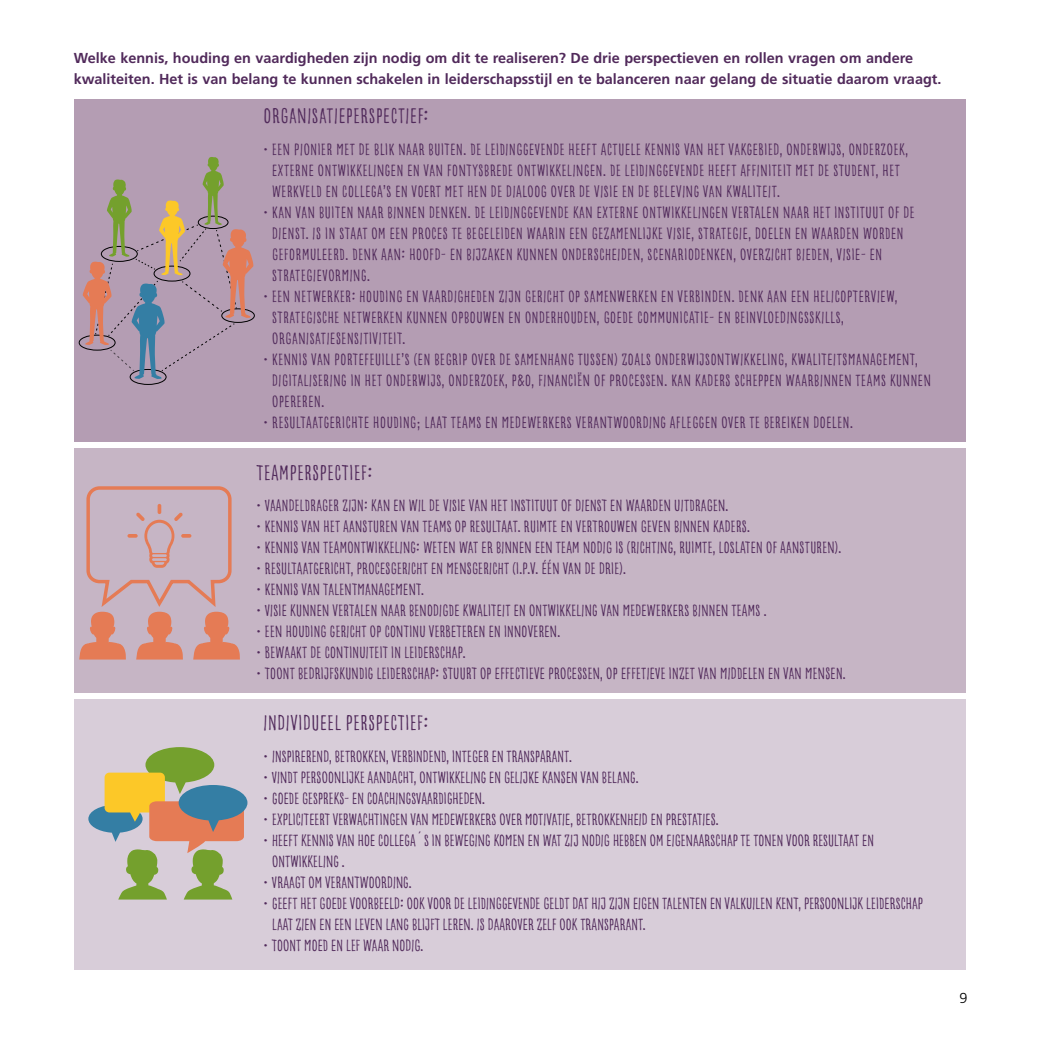
<style>
.page{position:relative;width:1042px;height:1042px;background:#fff}
.page>*{position:absolute;margin:0;border:0;box-sizing:border-box;transform-origin:0 0}
.t1{font:22.75px "Goodlife Sans Condensed";color:#512a5b}
.t2{font:17.5px/21px "Goodlife Sans Condensed";letter-spacing:-.02em;color:#512a5b}
.t3{font:17.5px/21px "Goodlife Sans Condensed";color:#512a5b}
.t4{font:700 14.35px/21px "Fontys Frutiger";color:#512a5b}
.t5{font:300 14.35px "Fontys Frutiger";color:#000}
</style>
<div class="page">
<div style="left:74px;top:99px;width:891px;height:343px;background:#b49db3"></div>
<div style="left:74px;top:448px;width:891px;height:245px;background:#c6b5c5"></div>
<div style="left:74px;top:699px;width:891px;height:270px;background:#d8cdd9"></div>
<svg style="left:79px;top:486px;width:161px;height:173px"></svg>
<svg style="left:88px;top:747px;width:159px;height:152px"></svg>
<div style="left:79px;top:335px;width:36px;height:15px;border:1px solid #000;border-radius:50%"></div>
<div style="left:130px;top:369px;width:36px;height:16px;border:1px solid #000;border-radius:50%"></div>
<svg style="left:83px;top:157px;width:171px;height:222px"></svg>
<p class="t4" style="left:74px;top:47px;width:869px">Welke kennis, houding en vaardigheden zijn nodig om dit te realiseren? De drie perspectieven en rollen vragen om andere kwaliteiten. Het is van belang te kunnen schakelen in leiderschapsstijl en te balanceren naar gelang de situatie daarom vraagt.</p>
<h1 class="t1" style="left:263px;top:103px;width:167px">ORGANISATIEPERSPECTIEF:</h1>
<p class="t3" style="left:272px;top:139px;width:638px;text-indent:-9px">• EEN PIONIER MET DE BLIK NAAR BUITEN. DE LEIDINGGEVENDE HEEFT ACTUELE KENNIS VAN HET VAKGEBIED, ONDERWIJS, ONDERZOEK,<br>EXTERNE ONTWIKKELINGEN EN VAN FONTYSBREDE ONTWIKKELINGEN. DE LEIDINGGEVENDE HEEFT AFFINITEIT MET DE STUDENT, HET<br>WERKVELD EN COLLEGA’S EN VOERT MET HEN DE DIALOOG OVER DE VISIE EN DE BELEVING VAN KWALITEIT.</p>
<p class="t3" style="left:272px;top:202px;width:645px;text-indent:-9px">• KAN VAN BUITEN NAAR BINNEN DENKEN. DE LEIDINGGEVENDE KAN EXTERNE ONTWIKKELINGEN VERTALEN NAAR HET INSTITUUT OF DE DIENST. IS IN STAAT OM EEN PROCES TE BEGELEIDEN WAARIN EEN GEZAMENLIJKE VISIE, STRATEGIE, DOELEN EN WAARDEN WORDEN GEFORMULEERD. DENK AAN: HOOFD- EN BIJZAKEN KUNNEN ONDERSCHEIDEN, SCENARIODENKEN, OVERZICHT BIEDEN, VISIE- EN STRATEGIEVORMING.</p>
<p class="t3" style="left:272px;top:286px;width:627px;text-indent:-9px">• EEN NETWERKER: HOUDING EN VAARDIGHEDEN ZIJN GERICHT OP SAMENWERKEN EN VERBINDEN. DENK AAN EEN HELICOPTERVIEW,<br>STRATEGISCHE NETWERKEN KUNNEN OPBOUWEN EN ONDERHOUDEN, GOEDE COMMUNICATIE- EN BEINVLOEDINGSSKILLS,<br>ORGANISATIESENSITIVITEIT.</p>
<p class="t3" style="left:272px;top:349px;width:661px;text-indent:-9px">• KENNIS VAN PORTEFEUILLE’S (EN BEGRIP OVER DE SAMENHANG TUSSEN) ZOALS ONDERWIJSONTWIKKELING, KWALITEITSMANAGEMENT,<br>DIGITALISERING IN HET ONDERWIJS, ONDERZOEK, P&amp;O, FINANCIËN OF PROCESSEN. KAN KADERS SCHEPPEN WAARBINNEN TEAMS KUNNEN<br>OPEREREN.</p>
<p class="t3" style="left:263px;top:412px;width:591px">• RESULTAATGERICHTE HOUDING; LAAT TEAMS EN MEDEWERKERS VERANTWOORDING AFLEGGEN OVER TE BEREIKEN DOELEN.</p>
<h1 class="t1" style="left:256px;top:459px;width:118px">TEAMPERSPECTIEF:</h1>
<p class="t2" style="left:256px;top:495px;width:474px">• VAANDELDRAGER ZIJN: KAN EN WIL DE VISIE VAN HET INSTITUUT OF DIENST EN WAARDEN UITDRAGEN.</p>
<p class="t2" style="left:256px;top:516px;width:496px">• KENNIS VAN HET AANSTUREN VAN TEAMS OP RESULTAAT. RUIMTE EN VERTROUWEN GEVEN BINNEN KADERS.</p>
<p class="t2" style="left:256px;top:537px;width:587px">• KENNIS VAN TEAMONTWIKKELING: WETEN WAT ER BINNEN EEN TEAM NODIG IS (RICHTING, RUIMTE, LOSLATEN OF AANSTUREN).</p>
<p class="t2" style="left:256px;top:558px;width:372px">• RESULTAATGERICHT, PROCESGERICHT EN MENSGERICHT (I.P.V. ÉÉN VAN DE DRIE).</p>
<p class="t2" style="left:256px;top:579px;width:170px">• KENNIS VAN TALENTMANAGEMENT.</p>
<p class="t2" style="left:256px;top:600px;width:512px">• VISIE KUNNEN VERTALEN NAAR BENODIGDE KWALITEIT EN ONTWIKKELING VAN MEDEWERKERS BINNEN TEAMS .</p>
<p class="t2" style="left:256px;top:621px;width:306px">• EEN HOUDING GERICHT OP CONTINU VERBETEREN EN INNOVEREN.</p>
<p class="t2" style="left:256px;top:642px;width:211px">• BEWAAKT DE CONTINUITEIT IN LEIDERSCHAP.</p>
<p class="t2" style="left:256px;top:663px;width:591px">• TOONT BEDRIJFSKUNDIG LEIDERSCHAP: STUURT OP EFFECTIEVE PROCESSEN, OP EFFETIEVE INZET VAN MIDDELEN EN VAN MENSEN.</p>
<h1 class="t1" style="left:263px;top:710px;width:167px">INDIVIDUEEL PERSPECTIEF:</h1>
<p class="t2" style="left:263px;top:746px;width:310px">• INSPIREREND, BETROKKEN, VERBINDEND, INTEGER EN TRANSPARANT.</p>
<p class="t2" style="left:263px;top:767px;width:377px">• VINDT PERSOONLIJKE AANDACHT, ONTWIKKELING EN GELIJKE KANSEN VAN BELANG.</p>
<p class="t2" style="left:263px;top:788px;width:224px">• GOEDE GESPREKS- EN COACHINGSVAARDIGHEDEN.</p>
<p class="t2" style="left:263px;top:809px;width:457px">• EXPLICITEERT VERWACHTINGEN VAN MEDEWERKERS OVER MOTIVATIE, BETROKKENHEID EN PRESTATIES.</p>
<p class="t2" style="left:272px;top:830px;width:604px;text-indent:-9px">• HEEFT KENNIS VAN HOE COLLEGA´S IN BEWEGING KOMEN EN WAT ZIJ NODIG HEBBEN OM EIGENAARSCHAP TE TONEN VOOR RESULTAAT EN<br>ONTWIKKELING .</p>
<p class="t2" style="left:263px;top:872px;width:150px">• VRAAGT OM VERANTWOORDING.</p>
<p class="t2" style="left:272px;top:893px;width:653px;text-indent:-9px">• GEEFT HET GOEDE VOORBEELD: OOK VOOR DE LEIDINGGEVENDE GELDT DAT HIJ ZIJN EIGEN TALENTEN EN VALKUILEN KENT, PERSOONLIJK LEIDERSCHAP<br>LAAT ZIEN EN EEN LEVEN LANG BLIJFT LEREN. IS DAAROVER ZELF OOK TRANSPARANT.</p>
<p class="t2" style="left:263px;top:935px;width:162px">• TOONT MOED EN LEF WAAR NODIG.</p>
<p class="t5" style="left:959px;top:990px;width:10px">9</p>
</div>
